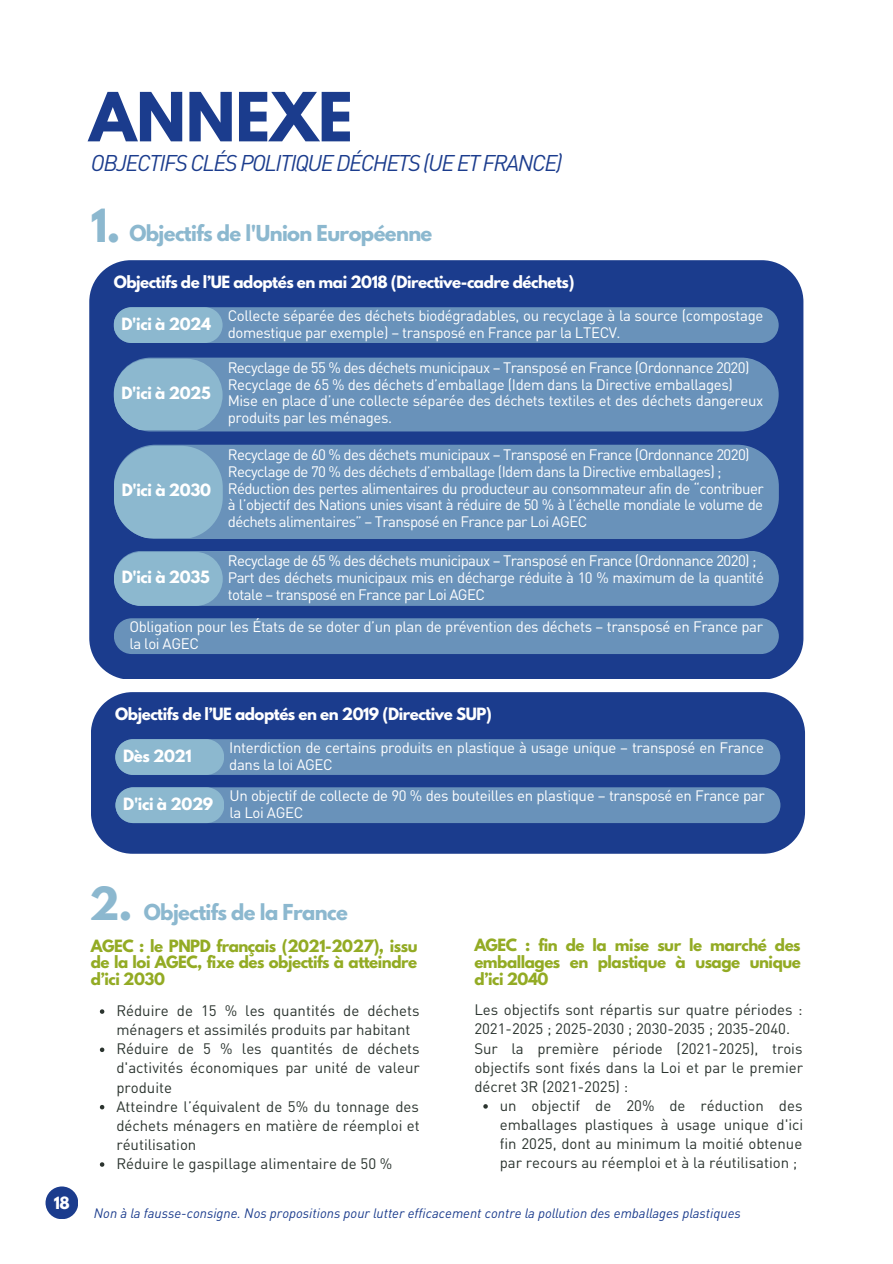
<style>
.page{position:relative;width:893px;height:1264px;background:#fff}
.page>*{position:absolute;margin:0;border:0;box-sizing:border-box;transform-origin:0 0}
.t1{font:700 60px "League Spartan";color:#1b3c8d}
.t2{font:italic 22.5px "DIN Pro";letter-spacing:-.06em;color:#1b3c8d}
.t3{font:700 19.5px "League Spartan";letter-spacing:-.03em;color:#8cb8cf}
.t4{font:15px/16.8px "DIN Pro";letter-spacing:-.04em;color:#fff}
.t5{font:15px/19px "DIN Pro";color:#2b342f}
.t6{font:700 15px "League Spartan";letter-spacing:-.03em;color:#fff}
.t7{font:700 15px/16.8px "League Spartan";letter-spacing:-.03em;color:#93ab24;text-align:justify}
.t8{font:italic 13.5px "DIN Pro";color:#1b3c8d}
.s1{font-size:40.5px}
</style>
<div class="page">
<div style="left:89px;top:260px;width:714px;height:418px;background:#1b3c8d"></div>
<svg style="left:114px;top:307px;width:664px;height:36px;background:#6d96bc"></svg>
<div style="left:114px;top:357px;width:664px;height:74px;background:#6992ba;border-radius:37px"></div>
<svg style="left:114px;top:359px;width:108px;height:71px;background:#82adc9"></svg>
<div style="left:114px;top:444px;width:664px;height:95px;background:#6992ba"></div>
<svg style="left:114px;top:446px;width:109px;height:92px;background:#82adc9"></svg>
<div style="left:114px;top:551px;width:664px;height:54px;background:#6992ba"></div>
<div style="left:114px;top:552px;width:109px;height:54px;background:#8cb8cf;border-radius:27px"></div>
<div style="left:114px;top:618px;width:664px;height:36px;background:#6992ba"></div>
<div style="left:91px;top:692px;width:714px;height:161px;background:#1b3c8d"></div>
<svg style="left:115px;top:739px;width:665px;height:36px;background:#6c96bc"></svg>
<svg style="left:115px;top:787px;width:665px;height:36px;background:#6c95bc"></svg>
<svg style="left:100px;top:1009px;width:4px;height:4px"></svg>
<svg style="left:100px;top:1047px;width:4px;height:5px"></svg>
<svg style="left:100px;top:1105px;width:4px;height:4px"></svg>
<svg style="left:100px;top:1162px;width:4px;height:4px"></svg>
<svg style="left:483px;top:1104px;width:5px;height:4px"></svg>
<div style="left:45px;top:1186px;width:33px;height:33px;background:#1b3c8d;border-radius:50%"></div>
<h1 class="t1" style="left:89px;top:87px;width:265px">ANNEXE</h1>
<h2 class="t2" style="left:91px;top:149px;width:473px">OBJECTIFS CLÉS POLITIQUE DÉCHETS (UE ET FRANCE)</h2>
<h3 class="t3" style="left:91px;top:224px;width:343px"><span class="s1">1.</span> Objectifs de l'Union Européenne</h3>
<p class="t6" style="left:114px;top:274px;width:462px">Objectifs de l’UE adoptés en mai 2018 (Directive-cadre déchets)</p>
<p class="t6" style="left:121px;top:316px;width:91px">D'ici à 2024</p>
<p class="t4" style="left:228px;top:307px;width:537px">Collecte séparée des déchets biodégradables, ou recyclage à la source (compostage domestique par exemple) – transposé en France par la LTECV.</p>
<p class="t6" style="left:121px;top:385px;width:91px">D'ici à 2025</p>
<p class="t6" style="left:122px;top:482px;width:91px">D'ici à 2030</p>
<p class="t4" style="left:228px;top:358px;width:537px">Recyclage de 55 % des déchets municipaux – Transposé en France (Ordonnance 2020)<br>Recyclage de 65 % des déchets d’emballage (Idem dans la Directive emballages)<br>Mise en place d’une collecte séparée des déchets textiles et des déchets dangereux produits par les ménages.</p>
<p class="t4" style="left:228px;top:446px;width:537px">Recyclage de 60 % des déchets municipaux – Transposé en France (Ordonnance 2020)<br>Recyclage de 70 % des déchets d’emballage (Idem dans la Directive emballages) ; Réduction des pertes alimentaires du producteur au consommateur afin de “contribuer à l’objectif des Nations unies visant à réduire de 50 % à l’échelle mondiale le volume de déchets alimentaires” – Transposé en France par Loi AGEC</p>
<p class="t4" style="left:228px;top:552px;width:537px">Recyclage de 65 % des déchets municipaux – Transposé en France (Ordonnance 2020) ;<br>Part des déchets municipaux mis en décharge réduite à 10 % maximum de la quantité totale – transposé en France par Loi AGEC</p>
<p class="t4" style="left:129px;top:618px;width:635px">Obligation pour les États de se doter d’un plan de prévention des déchets – transposé en France par la loi AGEC</p>
<p class="t6" style="left:122px;top:569px;width:89px">D'ici à 2035</p>
<p class="t6" style="left:115px;top:706px;width:378px">Objectifs de l’UE adoptés en en 2019 (Directive SUP)</p>
<p class="t6" style="left:123px;top:748px;width:70px">Dès 2021</p>
<p class="t4" style="left:229px;top:739px;width:536px">Interdiction de certains produits en plastique à usage unique – transposé en France dans la loi AGEC</p>
<p class="t6" style="left:123px;top:796px;width:91px">D'ici à 2029</p>
<p class="t4" style="left:229px;top:787px;width:536px">Un objectif de collecte de 90 % des bouteilles en plastique – transposé en France par la Loi AGEC</p>
<p class="t6" style="left:54px;top:1194px;width:18px">18</p>
<h3 class="t3" style="left:89px;top:902px;width:260px"><span class="s1">2.</span> Objectifs de la France</h3>
<p class="t7" style="left:91px;top:939px;width:328px">AGEC : le PNPD français (2021-2027), issu de la loi AGEC, fixe des objectifs à atteindre d’ici 2030</p>
<p class="t5" style="left:116px;top:1000px;width:305px">Réduire de 15 % les quantités de déchets ménagers et assimilés produits par habitant Réduire de 5 % les quantités de déchets d'activités économiques par unité de valeur produite<br>Atteindre l’équivalent de 5% du tonnage des déchets ménagers en matière de réemploi et réutilisation<br>Réduire le gaspillage alimentaire de 50 %</p>
<p class="t7" style="left:474px;top:938px;width:328px">AGEC : fin de la mise sur le marché des emballages en plastique à usage unique d’ici 2040</p>
<p class="t5" style="left:474px;top:1000px;width:330px">Les objectifs sont répartis sur quatre périodes :<br>2021-2025 ; 2025-2030 ; 2030-2035 ; 2035-2040.<br>Sur la première période (2021-2025), trois objectifs sont fixés dans la Loi et par le premier décret 3R (2021-2025) :</p>
<p class="t5" style="left:500px;top:1095px;width:305px;text-align:justify">un objectif de 20% de réduction des emballages plastiques à usage unique d'ici fin 2025, dont au minimum la moitié obtenue par recours au réemploi et à la réutilisation ;</p>
<p class="t8" style="left:94px;top:1204px;width:648px">Non à la fausse-consigne. Nos propositions pour lutter efficacement contre la pollution des emballages plastiques</p>
</div>
